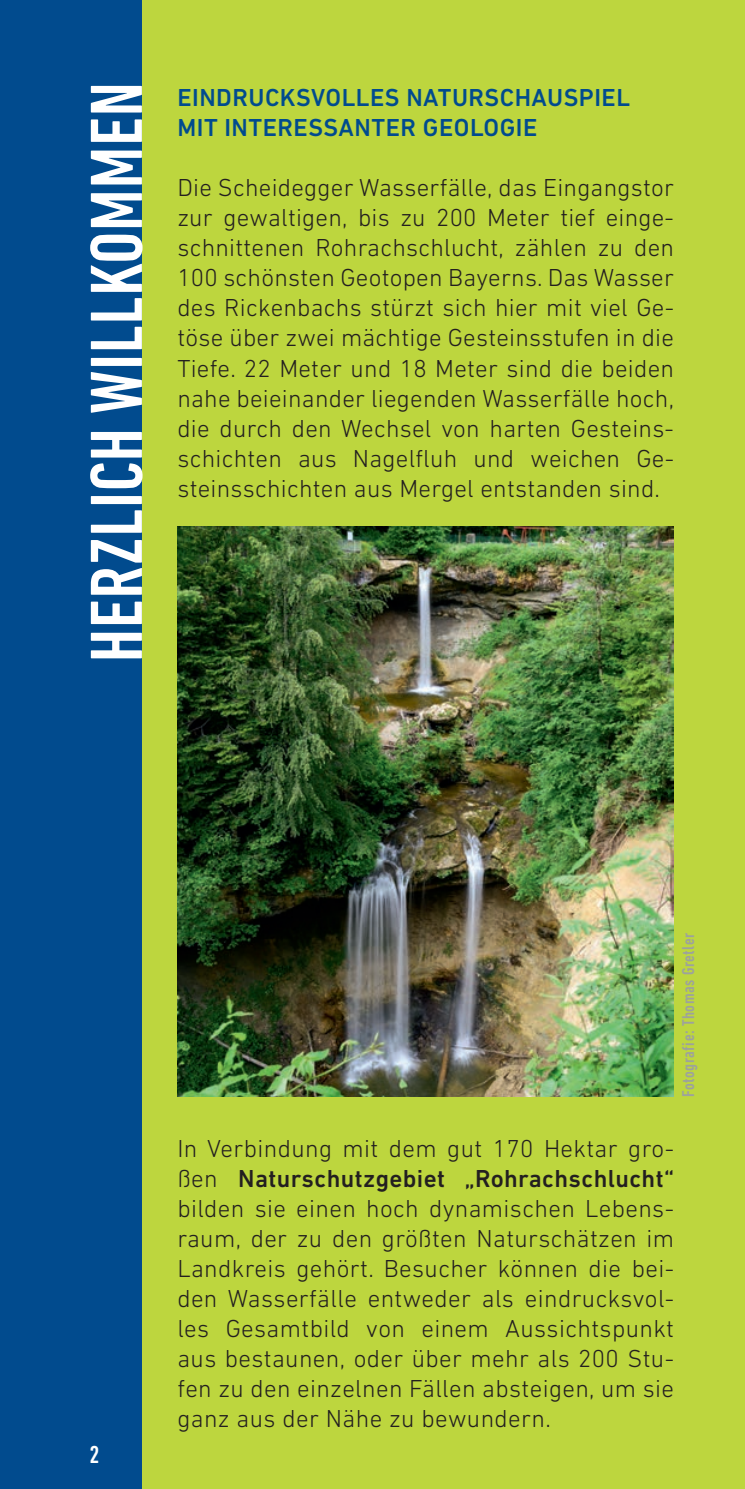
<style>
.page{position:relative;width:745px;height:1489px;background:#fff}
.page>*{position:absolute;margin:0;border:0;box-sizing:border-box;transform-origin:0 0}
.t1{font:500 condensed 75px "DIN Next W1 G";letter-spacing:.01em;color:#fff}
.t2{font:300 25px/30px "DIN Next W1 G";letter-spacing:.01em;color:#231f20;text-align:justify}
.t3{font:500 25px/30px "DIN Next W1 G";letter-spacing:.02em;color:#014b8e}
.t4{font:500 condensed 25px "DIN Next W1 G";color:#fff}
.t5{font:500 condensed 17.5px "DIN Next W1 G";letter-spacing:.03em;color:#9da29d}
.s1{font-weight:500}
</style>
<div class="page">
<div style="left:0;top:0;width:744px;height:1488px;background:#bdd63e"></div>
<div style="left:0;top:0;width:142px;height:1488px;background:#014b8e"></div>
<hr style="left:744px;top:0;width:1px;height:1488px;background:#bdd63e">
<img style="left:178px;top:526px;width:495px;height:570px">
<h1 class="t1" style="left:74px;top:662px;width:582px;rotate:-90deg">HERZLICH WILLKOMMEN</h1>
<p class="t3" style="left:177px;top:83px;width:454px">EINDRUCKSVOLLES NATURSCHAUSPIEL<br>MIT INTERESSANTER GEOLOGIE</p>
<p class="t2" style="left:177px;top:173px;width:498px">Die Scheidegger Wasserfälle, das Eingangstor zur gewaltigen, bis zu 200 Meter tief einge&shy;schnittenen Rohrachschlucht, zählen zu den 100 schönsten Geotopen Bayerns. Das Wasser des Rickenbachs stürzt sich hier mit viel Ge&shy;töse über zwei mächtige Gesteinsstufen in die Tiefe. 22 Meter und 18 Meter sind die beiden nahe beieinander liegenden Wasserfälle hoch, die durch den Wechsel von harten Gesteins&shy;schichten aus Nagelfluh und weichen Ge&shy;steinsschichten aus Mergel entstanden sind.</p>
<p class="t4" style="left:89px;top:1440px;width:11px">2</p>
<p class="t5" style="left:678px;top:1096px;width:166px;rotate:-90deg">Fotografie: Thomas Gretler</p>
<p class="t2" style="left:177px;top:1133px;width:498px">In Verbindung mit dem gut 170 Hektar gro&shy;ßen <span class="s1">Naturschutzgebiet „Rohrachschlucht“ </span>bilden sie einen hoch dynamischen Lebens&shy;raum, der zu den größten Naturschätzen im Landkreis gehört. Besucher können die bei&shy;den Wasserfälle entweder als eindrucksvol&shy;les Gesamtbild von einem Aussichtspunkt aus bestaunen, oder über mehr als 200 Stu&shy;fen zu den einzelnen Fällen absteigen, um sie ganz aus der Nähe zu bewundern.</p>
</div>
